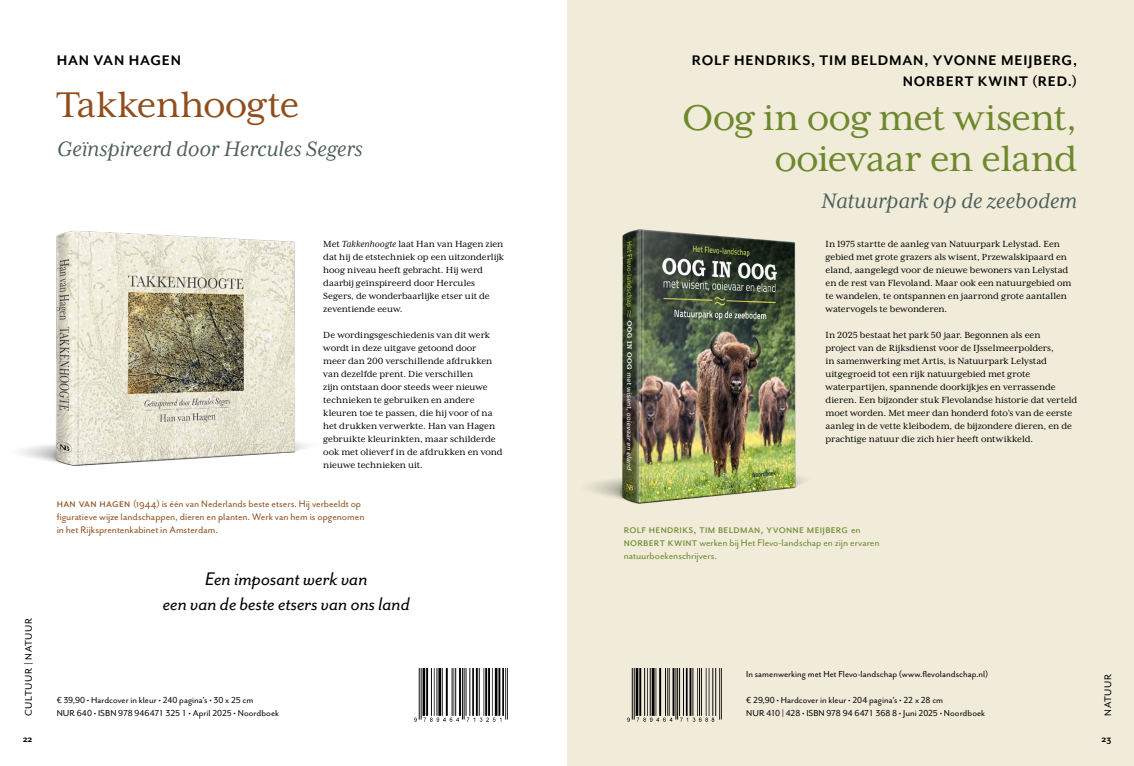
<style>
.page{position:relative;width:1134px;height:766px;background:#fff}
.page>*{position:absolute;margin:0;border:0;box-sizing:border-box;transform-origin:0 0}
.t1{font:41px/41px "Mrs Eaves XL Serif OT";letter-spacing:-.015em;color:#6e882d;text-align:right}
.t2{font:41px "Mrs Eaves XL Serif OT";letter-spacing:-.015em;color:#904e1d}
.t3{font:italic 24px "Mrs Eaves XL Serif OT";letter-spacing:-.005em;color:#4c5e5b}
.t4{font:italic 21px/24px "Mr Eaves San OT";letter-spacing:-.005em;color:#000;text-align:center}
.t5{font:700 16px/21px "Mr Eaves Mod OT";letter-spacing:.05em;color:#000;text-align:right}
.t6{font:13px "Mr Eaves San OT";letter-spacing:.025em;color:#6e882d}
.t7{font:11px/13px "Mr Eaves San OT";color:#904e1d}
.t8{font:11px/13px "Mr Eaves San OT";color:#6e882d}
.t9{font:11px "Mr Eaves San OT";letter-spacing:.055em;color:#000}
.t10{font:10.2px/13px "Mrs Eaves XL Serif OT";letter-spacing:-.005em;color:#000}
.t11{font:10px/13px "Mr Eaves San OT";letter-spacing:.005em;color:#000}
.t12{font:700 10px "Mr Eaves San OT";color:#000}
.s1{font-style:italic}
.s2{font-size:13px}
.s3{font-size:11px}
</style>
<div class="page">
<div style="left:567px;top:0;width:567px;height:765px;background:#f0ecd9"></div>
<img style="left:20px;top:230px;width:287px;height:236px">
<img style="left:414px;top:668px;width:94px;height:54px">
<img style="left:589px;top:229px;width:215px;height:275px">
<img style="left:627px;top:668px;width:95px;height:54px">
<h3 class="t5" style="left:57px;top:50px;width:126px">HAN VAN HAGEN</h3>
<h1 class="t2" style="left:57px;top:83px;width:244px">Takkenhoogte</h1>
<h2 class="t3" style="left:57px;top:136px;width:307px">Geïnspireerd door Hercules Segers</h2>
<p class="t9" style="left:23px;top:715px;width:99px;rotate:-90deg">CULTUUR | NATUUR</p>
<p class="t12" style="left:23px;top:733px;width:11px">22</p>
<p class="t10" style="left:323px;top:238px;width:182px">Met <span class="s1">Takkenhoogte</span> laat Han van Hagen zien dat hij de etstechniek op een uitzonderlijk hoog niveau heeft gebracht. Hij werd daarbij geïnspireerd door Hercules Segers, de wonderbaarlijke etser uit de zeventiende eeuw.</p>
<p class="t10" style="left:323px;top:329px;width:181px">De wordingsgeschiedenis van dit werk wordt in deze uitgave getoond door<br>meer dan 200 verschillende afdrukken van dezelfde prent. Die verschillen<br>zijn ontstaan door steeds weer nieuwe technieken te gebruiken en andere kleuren toe te passen, die hij voor of na het drukken verwerkte. Han van Hagen gebruikte kleurinkten, maar schilderde ook met olieverf in de afdrukken en vond nieuwe technieken uit.</p>
<p class="t7" style="left:57px;top:497px;width:309px"><span class="s2">Han van Hagen</span> (1944) is één van Nederlands beste etsers. Hij verbeeldt op figuratieve wijze landschappen, dieren en planten. Werk van hem is opgenomen in het Rijksprentenkabinet in Amsterdam.</p>
<h3 class="t4" style="left:163px;top:567px;width:249px">Een imposant werk van<br>een van de beste etsers van ons land</h3>
<p class="t11" style="left:57px;top:693px;width:224px">€ 39,90 • Hardcover in kleur • 240 pagina’s • 30 x 25 cm<br>NUR 640 • ISBN 978 946471 325 1 • April 2025 • Noordboek</p>
<h3 class="t5" style="left:692px;top:50px;width:387px">ROLF HENDRIKS, TIM BELDMAN, YVONNE MEIJBERG,<br>NORBERT KWINT (RED.)</h3>
<h1 class="t1" style="left:683px;top:98px;width:396px">Oog in oog met wisent, ooievaar en eland</h1>
<h2 class="t3" style="left:821px;top:188px;width:258px">Natuurpark op de zeebodem</h2>
<p class="t10" style="left:825px;top:238px;width:247px">In 1975 startte de aanleg van Natuurpark Lelystad. Een gebied met grote grazers als wisent, Przewalskipaard en eland, aangelegd voor de nieuwe bewoners van Lelystad en de rest van Flevoland. Maar ook een natuurgebied om te wandelen, te ontspannen en jaarrond grote aantallen watervogels te bewonderen.</p>
<p class="t10" style="left:825px;top:329px;width:253px">In 2025 bestaat het park 50 jaar. Begonnen als een<br>project van de Rijksdienst voor de IJsselmeerpolders,<br>in samenwerking met Artis, is Natuurpark Lelystad uitgegroeid tot een rijk natuurgebied met grote waterpartijen, spannende doorkijkjes en verrassende dieren. Een bijzonder stuk Flevolandse historie dat verteld moet worden. Met meer dan honderd foto’s van de eerste aanleg in de vette kleibodem, de bijzondere dieren, en de prachtige natuur die zich hier heeft ontwikkeld.</p>
<p class="t6" style="left:624px;top:522px;width:238px">Rolf Hendriks, Tim Beldman, Yvonne Meijberg <span class="s3">en</span></p>
<p class="t8" style="left:624px;top:536px;width:257px"><span class="s2">Norbert Kwint</span> werken bij Het Flevo-landschap en zijn ervaren natuurboekenschrijvers.</p>
<p class="t11" style="left:746px;top:667px;width:244px">In samenwerking met Het Flevo-landschap (www.flevolandschap.nl)</p>
<p class="t11" style="left:746px;top:693px;width:240px">€ 29,90 • Hardcover in kleur • 204 pagina’s • 22 x 28 cm<br>NUR 410 | 428 • ISBN 978 94 6471 368 8 • Juni 2025 • Noordboek</p>
<p class="t9" style="left:1102px;top:715px;width:43px;rotate:-90deg">NATUUR</p>
<p class="t12" style="left:1102px;top:733px;width:11px">23</p>
</div>
